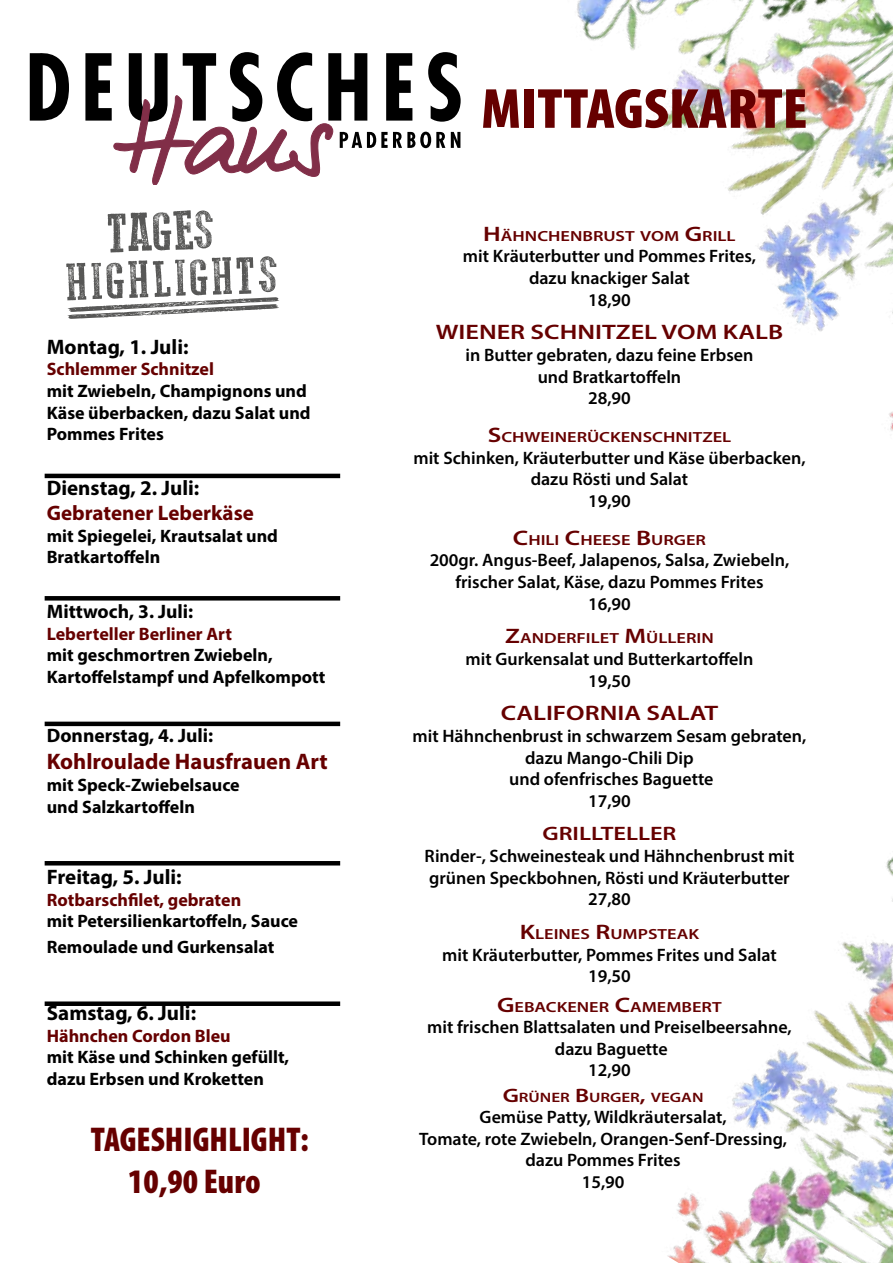
<style>
.page{position:relative;width:893px;height:1263px;background:#fff}
.page>*{position:absolute;margin:0;border:0;box-sizing:border-box;transform-origin:0 0}
.t1{font:900 condensed 57px "Myriad Pro";color:#600;scale:1.07 1}
.t2{font:900 condensed 34.5px/41.4px "Myriad Pro";color:#600;text-align:center}
.t3{font:700 22.5px "Myriad Pro";color:#600}
.t4{font:700 21px "Myriad Pro";color:#000}
.t5{font:600 21px "Myriad Pro";color:#600;scale:1.25 1}
.t6{font:700 21px "Myriad Pro";color:#600}
.t7{font:700 19.5px "Myriad Pro";color:#000}
.t8{font:600 19.5px "Myriad Pro";color:#600;scale:1.25 1}
.t9{font:600 18px/21.6px "Myriad Pro";color:#000;text-align:center}
.t10{font:700 18px/21.6px "Myriad Pro";color:#000}
.t11{font:700 18px "Myriad Pro";color:#600}
.t12{font:600 14.7px "Myriad Pro";color:#600;scale:1.25 1}
.t13{font:600 13.65px "Myriad Pro";color:#600;scale:1.25 1}
.s1{font-size:21px}
.s2{font-size:19.5px}
</style>
<div class="page">
<img style="left:336px;top:0;width:557px;height:479px">
<svg style="left:66px;top:210px;width:213px;height:109px"></svg>
<hr style="left:45px;top:474px;width:295px;height:4px;background:#000">
<svg style="left:45px;top:596px;width:295px;height:4px"></svg>
<hr style="left:45px;top:722px;width:295px;height:4px;background:#000">
<hr style="left:45px;top:861px;width:295px;height:4px;background:#000">
<div style="left:45px;top:1001px;width:295px;height:5px;background:#000"></div>
<svg style="left:30px;top:52px;width:431px;height:133px"></svg>
<img style="left:667px;top:857px;width:226px;height:406px">
<p class="t4" style="left:47px;top:333px;width:143px">Montag, 1. Juli:</p>
<p class="t11" style="left:47px;top:358px;width:169px">Schlemmer Schnitzel</p>
<p class="t10" style="left:47px;top:380px;width:265px">mit Zwiebeln, Champignons und<br>Käse überbacken, dazu Salat und<br>Pommes Frites</p>
<p class="t4" style="left:47px;top:474px;width:154px">Dienstag, 2. Juli:</p>
<p class="t6" style="left:47px;top:499px;width:209px">Gebratener Leberkäse</p>
<p class="t10" style="left:47px;top:524px;width:233px">mit Spiegelei, Krautsalat und<br>Bratkartoffeln</p>
<p class="t7" style="left:47px;top:599px;width:148px">Mittwoch, 3. Juli:</p>
<p class="t11" style="left:47px;top:622px;width:187px">Leberteller Berliner Art</p>
<p class="t10" style="left:47px;top:644px;width:280px">mit geschmortren Zwiebeln,<br>Kartoffelstampf und Apfelkompott</p>
<p class="t7" style="left:47px;top:723px;width:168px">Donnerstag, 4. Juli:</p>
<p class="t3" style="left:47px;top:747px;width:282px">Kohlroulade Hausfrauen Art</p>
<p class="t10" style="left:47px;top:773px;width:194px">mit Speck-Zwiebelsauce und Salzkartoffeln</p>
<p class="t4" style="left:47px;top:863px;width:136px">Freitag, 5. Juli:</p>
<p class="t11" style="left:47px;top:888px;width:196px">Rotbarschfilet, gebraten</p>
<p class="t10" style="left:47px;top:908px;width:253px;line-height:25.2px">mit Petersilienkartoffeln, Sauce<br>Remoulade und Gurkensalat</p>
<p class="t4" style="left:47px;top:999px;width:151px">Samstag, 6. Juli:</p>
<p class="t11" style="left:47px;top:1024px;width:185px">Hähnchen Cordon Bleu</p>
<p class="t10" style="left:47px;top:1046px;width:244px">mit Käse und Schinken gefüllt, dazu Erbsen und Kroketten</p>
<h2 class="t2" style="left:91px;top:1118px;width:219px">TAGESHIGHLIGHT:<br>10,90 Euro</h2>
<h1 class="t1" style="left:481px;top:72px;width:307px">MITTAGSKARTE</h1>
<p class="t12" style="left:483px;top:227px;width:203px"><span class="s1">H</span>ÄHNCHENBRUST VOM <span class="s1">G</span>RILL</p>
<p class="t9" style="left:463px;top:245px;width:295px">mit Kräuterbutter und Pommes Frites, dazu knackiger Salat<br>18,90</p>
<p class="t5" style="left:436px;top:319px;width:30px">WIENER</p>
<p class="t5" style="left:531px;top:319px;width:49px">SCHNIT</p>
<p class="t5" style="left:616px;top:319px;width:53px">ZEL VOM</p>
<p class="t5" style="left:723px;top:319px;width:37px">KALB</p>
<p class="t9" style="left:465px;top:344px;width:290px">in Butter gebraten, dazu feine Erbsen und Bratkartoffeln<br>28,90</p>
<p class="t12" style="left:488px;top:428px;width:196px"><span class="s1">S</span>CHWEINERÜCKENSCHNITZEL</p>
<p class="t9" style="left:413px;top:446px;width:394px">mit Schinken, Kräuterbutter und Käse überbacken, dazu Rösti und Salat<br>19,90</p>
<p class="t12" style="left:513px;top:531px;width:156px"><span class="s1">C</span>HILI <span class="s1">C</span>HEESE <span class="s1">B</span>URGER</p>
<p class="t9" style="left:430px;top:549px;width:361px">200gr. Angus-Beef, Jalapenos, Salsa, Zwiebeln, frischer Salat, Käse, dazu Pommes Frites<br>16,90</p>
<p class="t12" style="left:505px;top:629px;width:168px"><span class="s1">Z</span>ANDERFILET <span class="s1">M</span>ÜLLERIN</p>
<p class="t9" style="left:465px;top:648px;width:289px">mit Gurkensalat und Butterkartoffeln<br>19,50</p>
<p class="t5" style="left:501px;top:700px;width:37px">CALIFORNI</p>
<p class="t5" style="left:624px;top:700px;width:76px">A SALAT</p>
<p class="t9" style="left:413px;top:725px;width:395px">mit Hähnchenbrust in schwarzem Sesam gebraten, dazu Mango-Chili Dip<br>und ofenfrisches Baguette<br>17,90</p>
<p class="t8" style="left:542px;top:821px;width:24px">GRILLTELLER</p>
<p class="t9" style="left:425px;top:845px;width:371px">Rinder-, Schweinesteak und Hähnchenbrust mit grünen Speckbohnen, Rösti und Kräuterbutter<br>27,80</p>
<p class="t12" style="left:520px;top:925px;width:136px"><span class="s1">K</span>LEINES <span class="s1">R</span>UMPSTEAK</p>
<p class="t9" style="left:442px;top:943px;width:336px">mit Kräuterbutter, Pommes Frites und Salat<br>19,50</p>
<p class="t12" style="left:497px;top:997px;width:181px"><span class="s1">G</span>EBACKENER <span class="s1">C</span>AMEMBERT</p>
<p class="t9" style="left:427px;top:1016px;width:366px">mit frischen Blattsalaten und Preiselbeersahne, dazu Baguette<br>12,90</p>
<p class="t13" style="left:503px;top:1088px;width:162px"><span class="s2">G</span>RÜNER <span class="s2">B</span>URGER<span class="s2">,</span> VEGAN</p>
<p class="t9" style="left:419px;top:1106px;width:369px">Gemüse Patty, Wildkräutersalat,<br>Tomate, rote Zwiebeln, Orangen-Senf-Dressing, dazu Pommes Frites<br>15,90</p>
</div>
